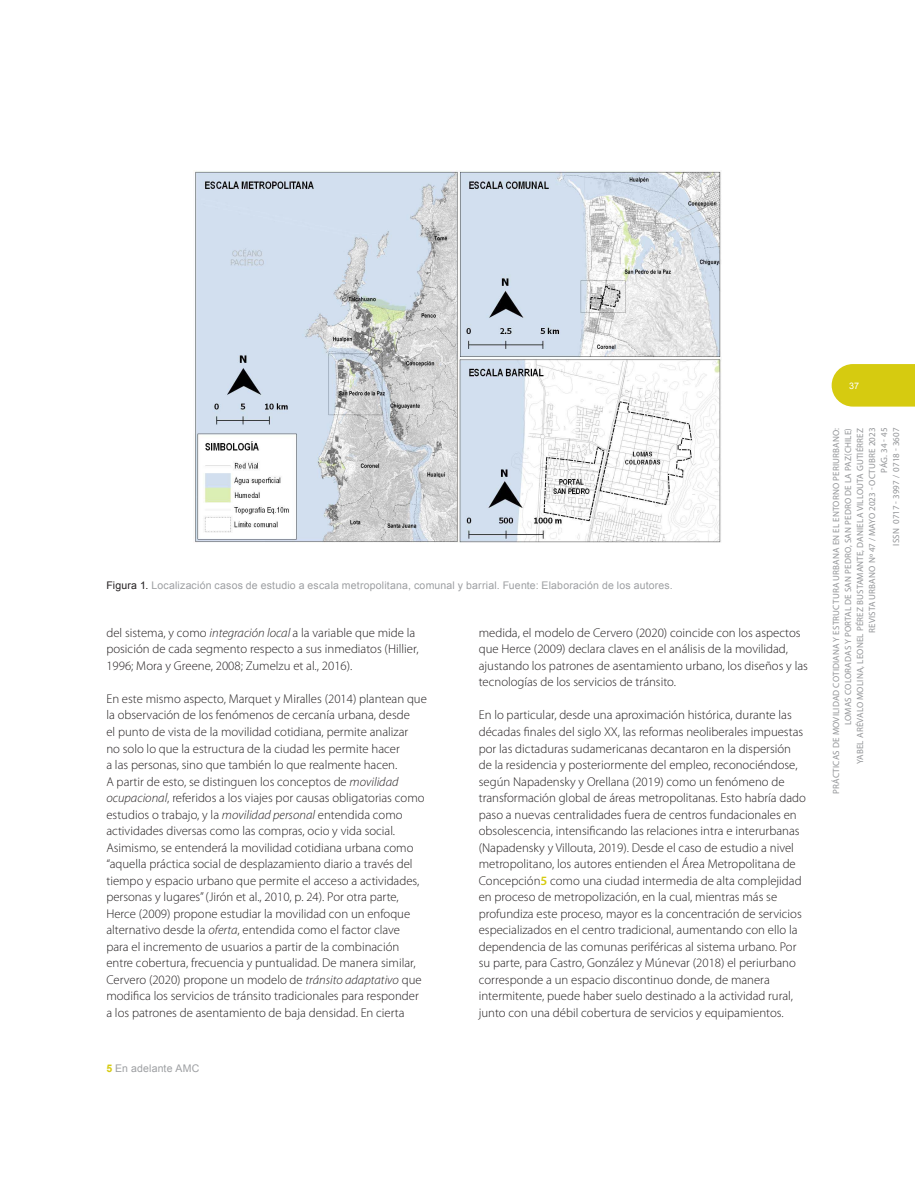
<style>
.page{position:relative;width:915px;height:1191px;background:#fff}
.page>*{position:absolute;margin:0;border:0;box-sizing:border-box;transform-origin:0 0}
._11_Cuerpo_Texto{font:300 12.75px/16.5px "Myriad Pro";color:#231f20}
._13_Pie_Foto{font:10.5px "Arial";letter-spacing:.015em;color:#9d9fa2}
._12_Notas_Pie{font:10.5px "Arial";letter-spacing:.015em;color:#9d9fa2}
.t1{font:9px/12px "Myriad Pro";letter-spacing:.02em;color:#939598;text-align:right}
.t2{font:9px "Arial";color:#fff}
.s1{color:#231f20}
.s2{font-style:italic}
.s3{font-weight:700;color:#d6cb10}
.s4{font-weight:600;color:#d6cb10}
</style>
<div class="page">
<svg style="left:831px;top:364px;width:83px;height:42px;background:#d8ce1e"></svg>
<img style="left:195px;top:170px;width:526px;height:373px">
<p class="_13_Pie_Foto" style="left:106px;top:578px;width:567px"><span class="s1">Figura 1.</span> Localización casos de estudio a escala metropolitana, comunal y barrial. Fuente: Elaboración de los autores.</p>
<p class="_11_Cuerpo_Texto" style="left:106px;top:624px;width:313px">del sistema, y como <span class="s2">integración local</span> a la variable que mide la posición de cada segmento respecto a sus inmediatos (Hillier,<br>1996; Mora y Greene, 2008; Zumelzu et al., 2016).</p>
<p class="_11_Cuerpo_Texto" style="left:106px;top:690px;width:322px">En este mismo aspecto, Marquet y Miralles (2014) plantean que la observación de los fenómenos de cercanía urbana, desde<br>el punto de vista de la movilidad cotidiana, permite analizar<br>no solo lo que la estructura de la ciudad les permite hacer<br>a las personas, sino que también lo que realmente hacen.<br>A partir de esto, se distinguen los conceptos de <span class="s2">movilidad ocupacional</span>, referidos a los viajes por causas obligatorias como estudios o trabajo, y la <span class="s2">movilidad personal</span> entendida como actividades diversas como las compras, ocio y vida social.<br>Asimismo, se entenderá la movilidad cotidiana urbana como “aquella práctica social de desplazamiento diario a través del tiempo y espacio urbano que permite el acceso a actividades, personas y lugares” (Jirón et al., 2010, p. 24). Por otra parte, Herce (2009) propone estudiar la movilidad con un enfoque alternativo desde la <span class="s2">oferta</span>, entendida como el factor clave<br>para el incremento de usuarios a partir de la combinación entre cobertura, frecuencia y puntualidad. De manera similar, Cervero (2020) propone un modelo de <span class="s2">tránsito adaptativo</span> que modifica los servicios de tránsito tradicionales para responder a los patrones de asentamiento de baja densidad. En cierta</p>
<p class="_12_Notas_Pie" style="left:106px;top:1061px;width:95px"><span class="s3">5</span> En adelante AMC</p>
<p class="_11_Cuerpo_Texto" style="left:478px;top:624px;width:330px">medida, el modelo de Cervero (2020) coincide con los aspectos que Herce (2009) declara claves en el análisis de la movilidad, ajustando los patrones de asentamiento urbano, los diseños y las tecnologías de los servicios de tránsito.</p>
<p class="_11_Cuerpo_Texto" style="left:478px;top:707px;width:328px">En lo particular, desde una aproximación histórica, durante las décadas finales del siglo XX, las reformas neoliberales impuestas por las dictaduras sudamericanas decantaron en la dispersión de la residencia y posteriormente del empleo, reconociéndose, según Napadensky y Orellana (2019) como un fenómeno de transformación global de áreas metropolitanas. Esto habría dado paso a nuevas centralidades fuera de centros fundacionales en obsolescencia, intensificando las relaciones intra e interurbanas (Napadensky y Villouta, 2019). Desde el caso de estudio a nivel metropolitano, los autores entienden el Área Metropolitana de Concepción<span class="s4">5</span> como una ciudad intermedia de alta complejidad en proceso de metropolización, en la cual, mientras más se profundiza este proceso, mayor es la concentración de servicios especializados en el centro tradicional, aumentando con ello la dependencia de las comunas periféricas al sistema urbano. Por su parte, para Castro, González y Múnevar (2018) el periurbano corresponde a un espacio discontinuo donde, de manera intermitente, puede haber suelo destinado a la actividad rural, junto con una débil cobertura de servicios y equipamientos.</p>
<p class="t2" style="left:848px;top:379px;width:12px">37</p>
<p class="t1" style="left:829px;top:794px;width:368px;rotate:-90deg">PRÁCTICAS DE MOVILIDAD COTIDIANA Y ESTRUCTURA URBANA EN EL ENTORNO PERIURBANO:<br>LOMAS COLORADAS Y PORTAL DE SAN PEDRO, SAN PEDRO DE LA PAZ(CHILE)<br>YABEL ARÉVALO MOLINA, LEONEL PÉREZ BUSTAMANTE, DANIELA VILLOUTA GUTIÉRREZ REVISTA URBANO Nº 47 / MAYO 2023 - OCTUBRE 2023<br>PÁG. 34 - 45<br>ISSN 0717 - 3997 / 0718 - 3607</p>
</div>
